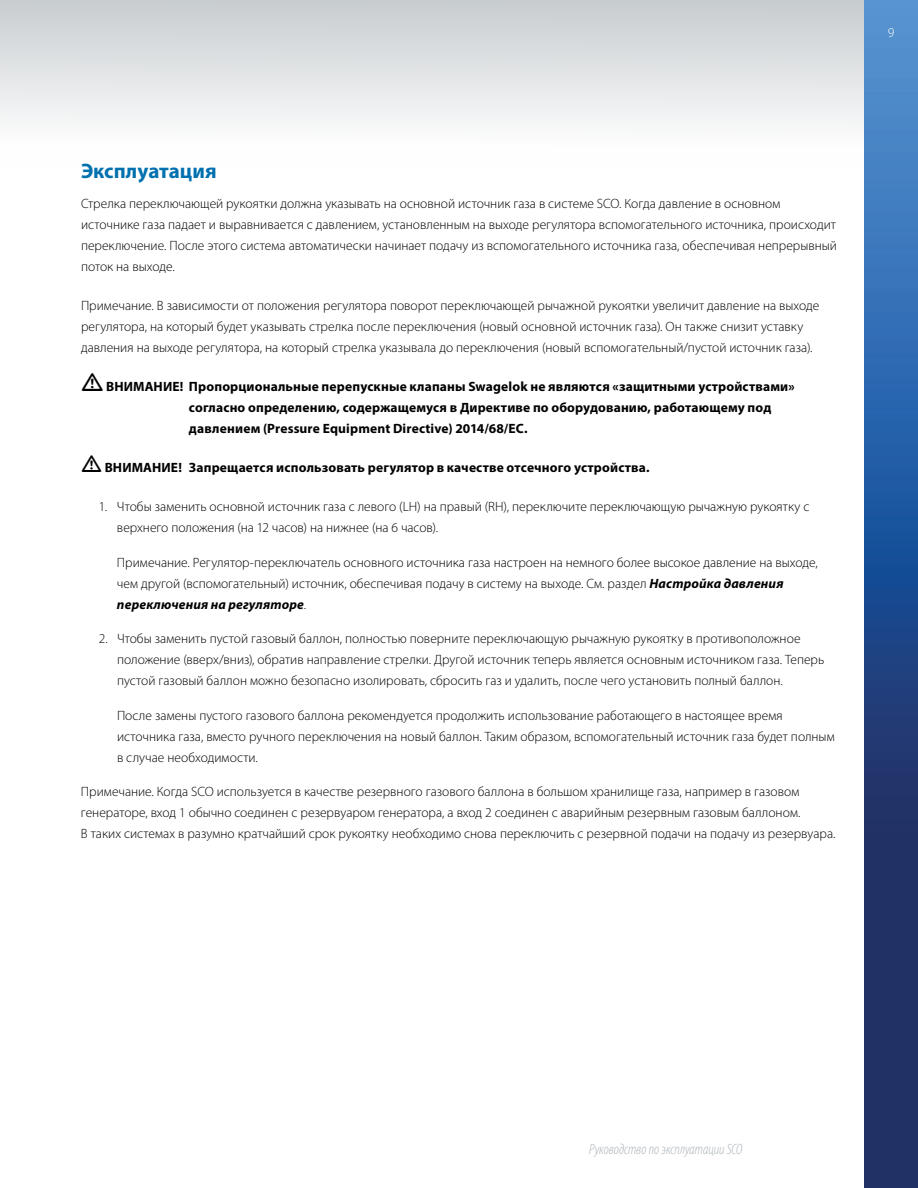
<style>
.page{position:relative;width:918px;height:1188px;background:#fff}
.page>*{position:absolute;margin:0;border:0;box-sizing:border-box;transform-origin:0 0}
.t1{font:700 21px "Myriad Pro";color:#0070af}
.t2{font:italic 300 condensed 15px "Myriad Pro";letter-spacing:-.005em;color:#acb4ba}
.t3{font:300 13.5px/21px "Myriad Pro";color:#000}
.t4{font:700 13.5px/21px "Myriad Pro";letter-spacing:.01em;color:#000}
.t5{font:300 13.5px "Myriad Pro";color:#fff}
.s1{font-weight:700;font-style:italic}
</style>
<div class="page">
<div style="left:0;top:0;width:864px;height:166px;background:linear-gradient(to bottom,#c8cccf,#fff)"></div>
<img style="left:864px;top:0;width:54px;height:1188px">
<h1 class="t1" style="left:81px;top:157px;width:137px">Эксплуатация</h1>
<p class="t3" style="left:81px;top:193px;width:757px">Стрелка переключающей рукоятки должна указывать на основной источник газа в системе SCO. Когда давление в основном источнике газа падает и выравнивается с давлением, установленным на выходе регулятора вспомогательного источника, происходит переключение. После этого система автоматически начинает подачу из вспомогательного источника газа, обеспечивая непрерывный поток на выходе.</p>
<p class="t3" style="left:81px;top:295px;width:740px">Примечание. В зависимости от положения регулятора поворот переключающей рычажной рукоятки увеличит давление на выходе регулятора, на который будет указывать стрелка после переключения (новый основной источник газа). Он также снизит уставку давления на выходе регулятора, на который стрелка указывала до переключения (новый вспомогательный/пустой источник газа).</p>
<p class="t4" style="left:189px;top:376px;width:607px;text-indent:-108px">• ВНИМАНИЕ! Пропорциональные перепускные клапаны Swagelok не являются «защитными устройствами» согласно определению, содержащемуся в Директиве по оборудованию, работающему под давлением (Pressure Equipment Directive) 2014/68/EC.</p>
<p class="t4" style="left:81px;top:457px;width:570px">• ВНИМАНИЕ! Запрещается использовать регулятор в качестве отсечного устройства.</p>
<p class="t3" style="left:117px;top:496px;width:694px;text-indent:-18px">1. Чтобы заменить основной источник газа с левого (LH) на правый (RH), переключите переключающую рычажную рукоятку с верхнего положения (на 12 часов) на нижнее (на 6 часов).</p>
<p class="t3" style="left:117px;top:551px;width:702px">Примечание. Регулятор-переключатель основного источника газа настроен на немного более высокое давление на выходе, чем другой (вспомогательный) источник, обеспечивая подачу в систему на выходе. См. раздел <span class="s1">Настройка давления переключения на регуляторе</span>.</p>
<p class="t3" style="left:117px;top:628px;width:709px;text-indent:-18px">2. Чтобы заменить пустой газовый баллон, полностью поверните переключающую рычажную рукоятку в противоположное положение (вверх/вниз), обратив направление стрелки. Другой источник теперь является основным источником газа. Теперь пустой газовый баллон можно безопасно изолировать, сбросить газ и удалить, после чего установить полный баллон.</p>
<p class="t3" style="left:117px;top:704px;width:719px">После замены пустого газового баллона рекомендуется продолжить использование работающего в настоящее время источника газа, вместо ручного переключения на новый баллон. Таким образом, вспомогательный источник газа будет полным в случае необходимости.</p>
<p class="t3" style="left:81px;top:781px;width:756px">Примечание. Когда SCO используется в качестве резервного газового баллона в большом хранилище газа, например в газовом генераторе, вход 1 обычно соединен с резервуаром генератора, а вход 2 соединен с аварийным резервным газовым баллоном.<br>В таких системах в разумно кратчайший срок рукоятку необходимо снова переключить с резервной подачи на подачу из резервуара.</p>
<p class="t5" style="left:888px;top:25px;width:8px">9</p>
<p class="t2" style="left:589px;top:1141px;width:155px">Руководство по эксплуатации SCO</p>
</div>
